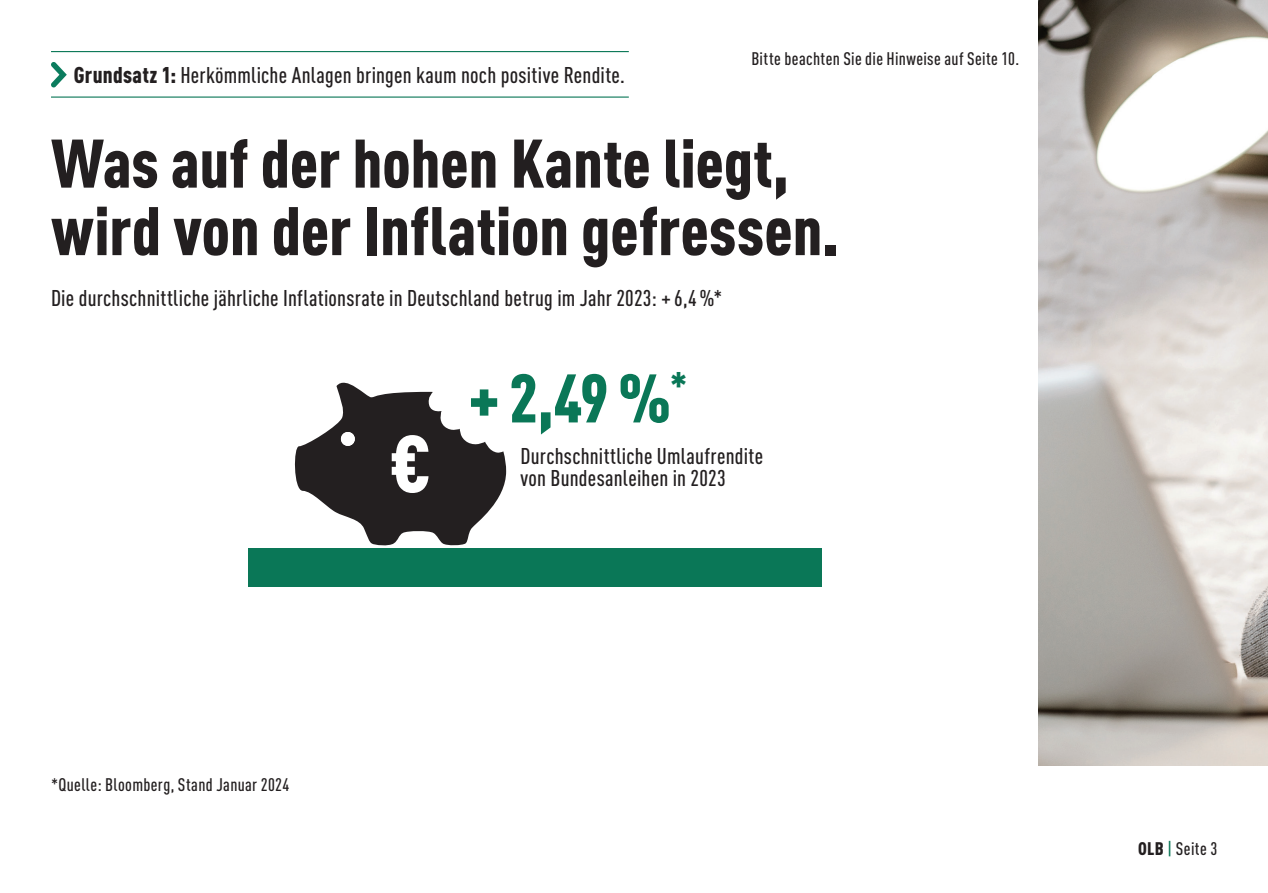
<style>
.page{position:relative;width:1268px;height:893px;background:#fff}
.page>*{position:absolute;margin:0;border:0;box-sizing:border-box;transform-origin:0 0}
.t1{font:900 condensed 67.5px/67.5px "DIN Pro";color:#231f20}
.t2{font:900 condensed 67.5px "DIN Pro";color:#0a7757}
.t3{font:500 condensed 22.5px/22.5px "DIN Pro";letter-spacing:.01em;color:#231f20}
.t4{font:500 condensed 18px "DIN Pro";letter-spacing:.02em;color:#231f20}
.s1{font-weight:900}
.s2{color:#0a7757}
</style>
<div class="page">
<img style="left:1038px;top:0;width:230px;height:765px">
<hr style="left:51px;top:51px;width:578px;height:1px;background:#0a7757">
<hr style="left:51px;top:97px;width:578px;height:1px;background:#0a7757">
<svg style="left:51px;top:62px;width:16px;height:25px"></svg>
<div style="left:249px;top:548px;width:573px;height:39px;background:#0a7757"></div>
<svg style="left:294px;top:382px;width:212px;height:164px"></svg>
<p class="t3" style="left:74px;top:63px;width:552px"><span class="s1">Grundsatz 1:</span> Herkömmliche Anlagen bringen kaum noch positive Rendite.</p>
<p class="t4" style="left:751px;top:46px;width:269px">Bitte beachten Sie die Hinweise auf Seite 10.</p>
<h1 class="t1" style="left:51px;top:125px;width:788px">Was auf der hohen Kante liegt, wird von der Inflation gefressen.</h1>
<p class="t3" style="left:51px;top:285px;width:673px">Die durchschnittliche jährliche Inflationsrate in Deutschland betrug im Jahr 2023: + 6,4%*</p>
<h1 class="t2" style="left:468px;top:347px;width:221px">+ 2,49%<sup>*</sup></h1>
<p class="t4" style="left:51px;top:772px;width:240px">*Quelle: Bloomberg, Stand Januar 2024</p>
<p class="t3" style="left:520px;top:443px;width:244px">Durchschnittliche Umlaufrendite von Bundesanleihen in 2023</p>
<p class="t4" style="left:1138px;top:835px;width:81px"><span class="s1">OLB</span> <span class="s2">|</span> Seite 3</p>
</div>
